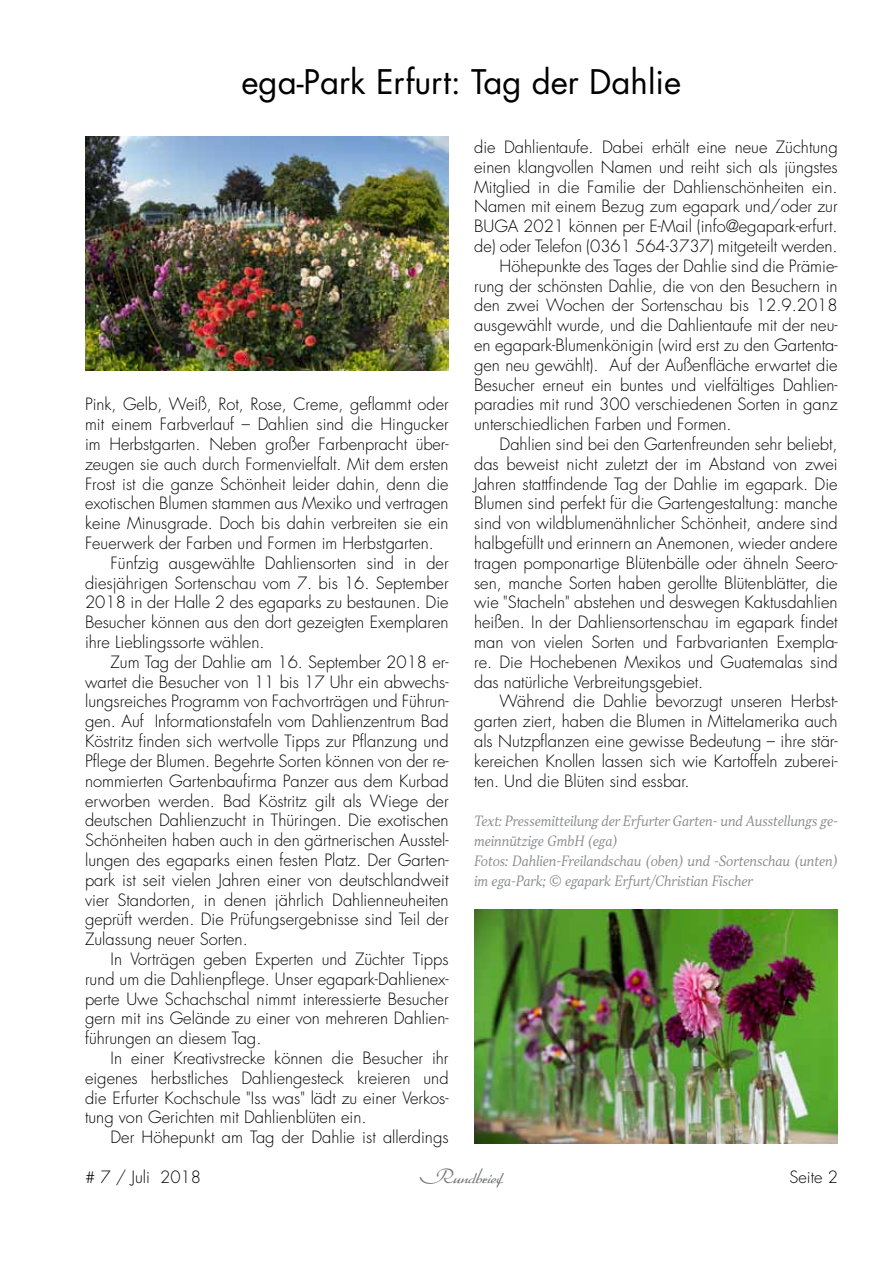
<style>
.page{position:relative;width:893px;height:1263px;background:#fff}
.page>*{position:absolute;margin:0;border:0;box-sizing:border-box;transform-origin:0 0}
.t1{font:33px "Futura Std";color:#000}
.t2{font:300 19.5px "Arabella Pro";color:#707172}
.t3{font:300 16.5px "Futura Std";color:#000}
.t4{font:italic 300 13.5px/19.8px "TT Jenevers";color:#87888a}
</style>
<div class="page">
<img style="left:85px;top:137px;width:364px;height:234px">
<img style="left:474px;top:910px;width:364px;height:234px">
<h1 class="t1" style="left:241px;top:60px;width:441px">ega-Park Erfurt: Tag der Dahlie</h1>
<p class="t3" style="left:474px;top:137px;width:365px">die Dahlientaufe. Dabei erhält eine neue Züchtung</p>
<p class="t3" style="left:474px;top:157px;width:365px">einen klangvollen Namen und reiht sich als jüngstes</p>
<p class="t3" style="left:474px;top:177px;width:365px">Mitglied in die Familie der Dahlienschönheiten ein.</p>
<p class="t3" style="left:474px;top:196px;width:365px">Namen mit einem Bezug zum egapark und/oder zur</p>
<p class="t3" style="left:474px;top:216px;width:365px">BUGA 2021 können per E-Mail (info@egapark-erfurt.</p>
<p class="t3" style="left:474px;top:236px;width:365px">de) oder Telefon (0361 564-3737) mitgeteilt werden.</p>
<p class="t3" style="left:500px;top:256px;width:340px">Höhepunkte des Tages der Dahlie sind die Prämie-</p>
<p class="t3" style="left:474px;top:276px;width:365px">rung der schönsten Dahlie, die von den Besuchern in</p>
<p class="t3" style="left:474px;top:295px;width:365px">den zwei Wochen der Sortenschau bis 12.9.2018</p>
<p class="t3" style="left:474px;top:315px;width:365px">ausgewählt wurde, und die Dahlientaufe mit der neu-</p>
<p class="t3" style="left:474px;top:335px;width:365px">en egapark-Blumenkönigin (wird erst zu den Gartenta-</p>
<p class="t3" style="left:474px;top:355px;width:365px">gen neu gewählt). Auf der Außenfläche erwartet die</p>
<p class="t3" style="left:474px;top:375px;width:365px">Besucher erneut ein buntes und vielfältiges Dahlien-</p>
<p class="t3" style="left:474px;top:394px;width:365px">paradies mit rund 300 verschiedenen Sorten in ganz</p>
<p class="t3" style="left:474px;top:414px;width:259px">unterschiedlichen Farben und Formen.</p>
<p class="t3" style="left:500px;top:434px;width:340px">Dahlien sind bei den Gartenfreunden sehr beliebt,</p>
<p class="t3" style="left:474px;top:454px;width:365px">das beweist nicht zuletzt der im Abstand von zwei</p>
<p class="t3" style="left:474px;top:474px;width:365px">Jahren stattfindende Tag der Dahlie im egapark. Die</p>
<p class="t3" style="left:474px;top:493px;width:365px">Blumen sind perfekt für die Gartengestaltung: manche</p>
<p class="t3" style="left:474px;top:513px;width:365px">sind von wildblumenähnlicher Schönheit, andere sind</p>
<p class="t3" style="left:474px;top:533px;width:365px">halbgefüllt und erinnern an Anemonen, wieder andere</p>
<p class="t3" style="left:474px;top:553px;width:365px">tragen pomponartige Blütenbälle oder ähneln Seero-</p>
<p class="t3" style="left:474px;top:573px;width:365px">sen, manche Sorten haben gerollte Blütenblätter, die</p>
<p class="t3" style="left:474px;top:592px;width:365px">wie "Stacheln" abstehen und deswegen Kaktusdahlien</p>
<p class="t3" style="left:474px;top:612px;width:365px">heißen. In der Dahliensortenschau im egapark findet</p>
<p class="t3" style="left:474px;top:632px;width:365px">man von vielen Sorten und Farbvarianten Exempla-</p>
<p class="t3" style="left:474px;top:652px;width:365px">re. Die Hochebenen Mexikos und Guatemalas sind</p>
<p class="t3" style="left:474px;top:672px;width:231px">das natürliche Verbreitungsgebiet.</p>
<p class="t3" style="left:500px;top:691px;width:340px">Während die Dahlie bevorzugt unseren Herbst-</p>
<p class="t3" style="left:474px;top:711px;width:365px">garten ziert, haben die Blumen in Mittelamerika auch</p>
<p class="t3" style="left:474px;top:731px;width:365px">als Nutzpflanzen eine gewisse Bedeutung – ihre stär-</p>
<p class="t3" style="left:474px;top:751px;width:365px">kereichen Knollen lassen sich wie Kartoffeln zuberei-</p>
<p class="t3" style="left:474px;top:771px;width:217px">ten. Und die Blüten sind essbar.</p>
<p class="t4" style="left:474px;top:811px;width:365px">Text: Pressemitteilung der Erfurter Garten- und Ausstellungs ge&shy;meinnützige GmbH (ega)<br>Fotos: Dahlien-Freilandschau (oben) und -Sortenschau (unten) im ega-Park; © egapark Erfurt/Christian Fischer</p>
<p class="t3" style="left:85px;top:394px;width:365px">Pink, Gelb, Weiß, Rot, Rose, Creme, geflammt oder</p>
<p class="t3" style="left:85px;top:414px;width:365px">mit einem Farbverlauf – Dahlien sind die Hingucker</p>
<p class="t3" style="left:85px;top:434px;width:365px">im Herbstgarten. Neben großer Farbenpracht über-</p>
<p class="t3" style="left:85px;top:454px;width:365px">zeugen sie auch durch Formenvielfalt. Mit dem ersten</p>
<p class="t3" style="left:85px;top:474px;width:365px">Frost ist die ganze Schönheit leider dahin, denn die</p>
<p class="t3" style="left:85px;top:493px;width:365px">exotischen Blumen stammen aus Mexiko und vertragen</p>
<p class="t3" style="left:85px;top:513px;width:365px">keine Minusgrade. Doch bis dahin verbreiten sie ein</p>
<p class="t3" style="left:85px;top:533px;width:350px">Feuerwerk der Farben und Formen im Herbstgarten.</p>
<p class="t3" style="left:111px;top:553px;width:340px">Fünfzig ausgewählte Dahliensorten sind in der</p>
<p class="t3" style="left:85px;top:573px;width:365px">diesjährigen Sortenschau vom 7. bis 16. September</p>
<p class="t3" style="left:85px;top:592px;width:365px">2018 in der Halle 2 des egaparks zu bestaunen. Die</p>
<p class="t3" style="left:85px;top:612px;width:365px">Besucher können aus den dort gezeigten Exemplaren</p>
<p class="t3" style="left:85px;top:632px;width:181px">ihre Lieblingssorte wählen.</p>
<p class="t3" style="left:111px;top:652px;width:340px">Zum Tag der Dahlie am 16. September 2018 er-</p>
<p class="t3" style="left:85px;top:672px;width:365px">wartet die Besucher von 11 bis 17 Uhr ein abwechs-</p>
<p class="t3" style="left:85px;top:691px;width:365px">lungsreiches Programm von Fachvorträgen und Führun-</p>
<p class="t3" style="left:85px;top:711px;width:365px">gen. Auf Informationstafeln vom Dahlienzentrum Bad</p>
<p class="t3" style="left:85px;top:731px;width:365px">Köstritz finden sich wertvolle Tipps zur Pflanzung und</p>
<p class="t3" style="left:85px;top:751px;width:365px">Pflege der Blumen. Begehrte Sorten können von der re-</p>
<p class="t3" style="left:85px;top:771px;width:365px">nommierten Gartenbaufirma Panzer aus dem Kurbad</p>
<p class="t3" style="left:85px;top:790px;width:365px">erworben werden. Bad Köstritz gilt als Wiege der</p>
<p class="t3" style="left:85px;top:810px;width:365px">deutschen Dahlienzucht in Thüringen. Die exotischen</p>
<p class="t3" style="left:85px;top:830px;width:365px">Schönheiten haben auch in den gärtnerischen Ausstel-</p>
<p class="t3" style="left:85px;top:850px;width:365px">lungen des egaparks einen festen Platz. Der Garten-</p>
<p class="t3" style="left:85px;top:870px;width:365px">park ist seit vielen Jahren einer von deutschlandweit</p>
<p class="t3" style="left:85px;top:889px;width:365px">vier Standorten, in denen jährlich Dahlienneuheiten</p>
<p class="t3" style="left:85px;top:909px;width:365px">geprüft werden. Die Prüfungsergebnisse sind Teil der</p>
<p class="t3" style="left:85px;top:929px;width:164px">Zulassung neuer Sorten.</p>
<p class="t3" style="left:111px;top:949px;width:340px">In Vorträgen geben Experten und Züchter Tipps</p>
<p class="t3" style="left:85px;top:969px;width:365px">rund um die Dahlienpflege. Unser egapark-Dahlienex-</p>
<p class="t3" style="left:85px;top:988px;width:365px">perte Uwe Schachschal nimmt interessierte Besucher</p>
<p class="t3" style="left:85px;top:1008px;width:365px">gern mit ins Gelände zu einer von mehreren Dahlien-</p>
<p class="t3" style="left:85px;top:1028px;width:178px">führungen an diesem Tag.</p>
<p class="t3" style="left:111px;top:1048px;width:339px">In einer Kreativstrecke können die Besucher ihr</p>
<p class="t3" style="left:85px;top:1068px;width:365px">eigenes herbstliches Dahliengesteck kreieren und</p>
<p class="t3" style="left:85px;top:1087px;width:365px">die Erfurter Kochschule "Iss was" lädt zu einer Verkos-</p>
<p class="t3" style="left:85px;top:1107px;width:283px">tung von Gerichten mit Dahlienblüten ein.</p>
<p class="t3" style="left:111px;top:1127px;width:340px">Der Höhepunkt am Tag der Dahlie ist allerdings</p>
<p class="t2" style="left:420px;top:1165px;width:84px">Rundbrief</p>
<p class="t3" style="left:85px;top:1167px;width:118px"># 7 / Juli 2018</p>
<p class="t3" style="left:790px;top:1167px;width:50px">Seite 2</p>
</div>
